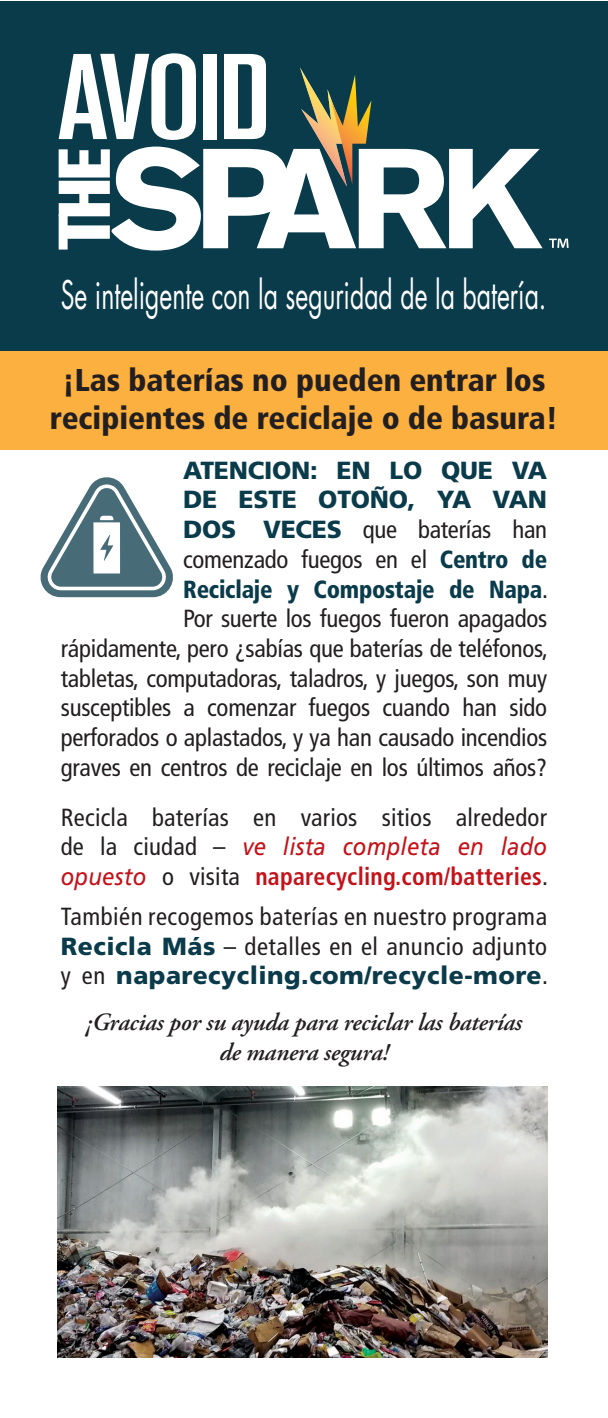
<style>
.page{position:relative;width:608px;height:1418px;background:#fff}
.page>*{position:absolute;margin:0;border:0;box-sizing:border-box;transform-origin:0 0}
.t1{font:38.25px "Futura";color:#fff;scale:.64 1}
.t2{font:900 condensed 31.5px/37.8px "Frutiger";color:#231f20;text-align:center}
.t3{font:condensed 24.75px/29.7px "Frutiger";letter-spacing:-.01em;color:#231f20;text-align:justify}
.t4{font:italic 600 24.75px/29.7px "Adobe Garamond Pro";letter-spacing:-.01em;color:#231f20;text-align:center}
.s1{font-weight:900;font-stretch:normal;color:#0a3b4a}
.s2{font-weight:900;color:#0a3b4a}
.s3{font-style:italic;font-stretch:normal;color:#c4121a}
.s4{font-weight:700;color:#c4121a}
.s5{font-weight:900;font-stretch:normal;color:#0b3b4a}
</style>
<div class="page">
<div style="left:0;top:1px;width:608px;height:350px;background:#0a3b4a"></div>
<div style="left:0;top:351px;width:608px;height:99px;background:#fbb03f"></div>
<svg style="left:59px;top:53px;width:483px;height:197px"></svg>
<svg style="left:549px;top:239px;width:19px;height:9px"></svg>
<img style="left:57px;top:1087px;width:490px;height:270px">
<svg style="left:40px;top:477px;width:133px;height:120px"></svg>
<h1 class="t1" style="left:61px;top:268px;width:760px">Se inteligente con la seguridad de la batería.</h1>
<p class="t2" style="left:50px;top:361px;width:509px">¡Las baterías no pueden entrar los recipientes de reciclaje o de basura!</p>
<p class="t3" style="left:61px;top:455px;width:488px;text-align:right"><span class="s1">ATENCION: EN LO QUE VA<br>DE ESTE OTOÑO, YA VAN<br>DOS VECES</span> que baterías han<br>comenzado fuegos en el <span class="s2">Centro de<br>Reciclaje y Compostaje de Napa</span>.<br>Por suerte los fuegos fueron apagados rápidamente, pero ¿sabías que baterías de teléfonos, tabletas, computadoras, taladros, y juegos, son muy susceptibles a comenzar fuegos cuando han sido perforados o aplastados, y ya han causado incendios graves en centros de reciclaje en los últimos años?</p>
<p class="t3" style="left:61px;top:802px;width:488px">Recicla baterías en varios sitios alrededor de la ciudad – <span class="s3">ve lista completa en lado opuesto</span> o visita <span class="s4">naparecycling.com/batteries</span>.</p>
<p class="t3" style="left:61px;top:901px;width:488px">También recogemos baterías en nuestro programa <span class="s1">Recicla Más</span> – detalles en el anuncio adjunto y en <span class="s5">naparecycling.com/recycle-more</span>.</p>
<p class="t4" style="left:86px;top:1008px;width:437px">¡Gracias por su ayuda para reciclar las baterías de manera segura!</p>
</div>
